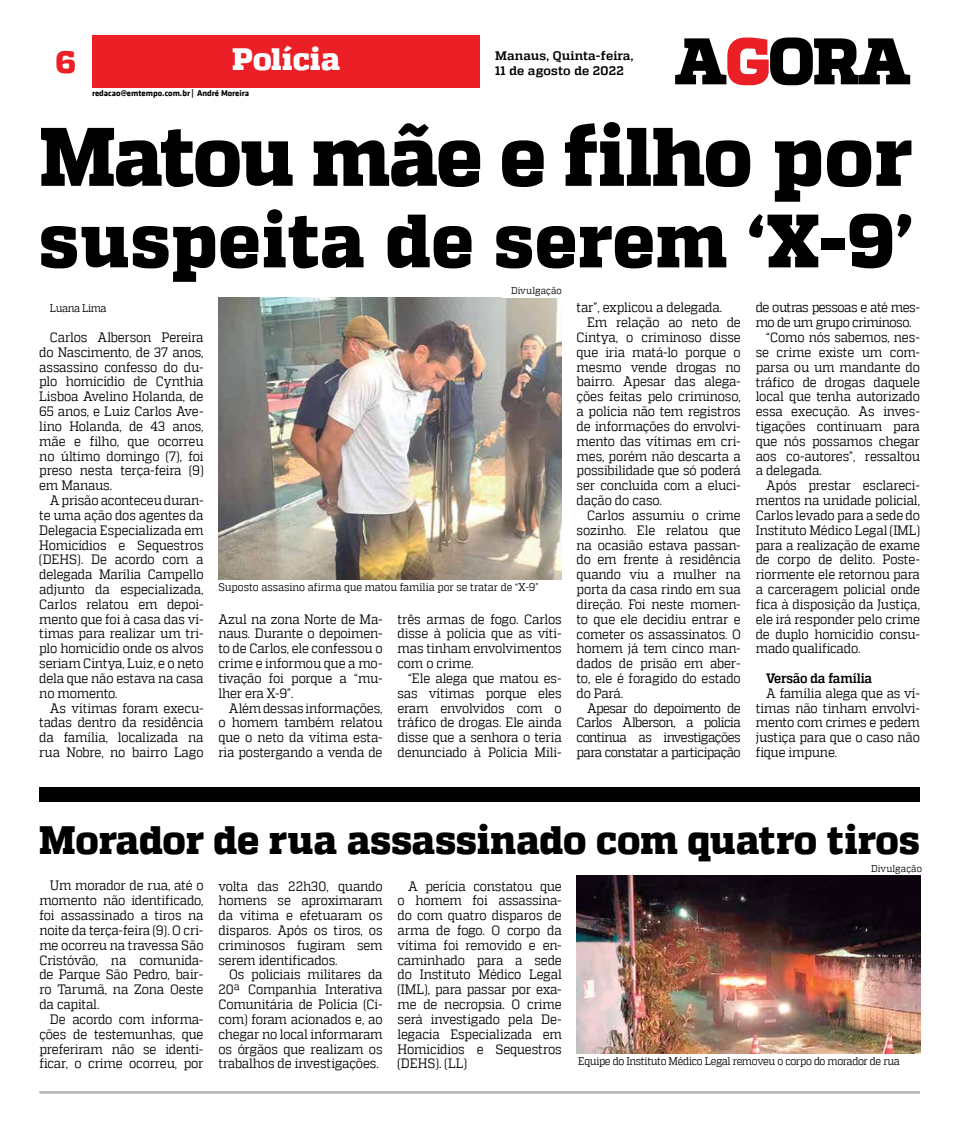
<style>
.page{position:relative;width:957px;height:1134px;background:#fff}
.page>*{position:absolute;margin:0;border:0;box-sizing:border-box;transform-origin:0 0}
.t1{font:800 82.75px "MW Quadon";letter-spacing:-.025em;color:#000;scale:.96 1}
.t2{font:800 75.38px "MW Quadon";letter-spacing:.005em;color:#000;scale:.96 1}
.t3{font:800 39.5px "MW Quadon";letter-spacing:-.005em;color:#000;scale:.96 1}
.t4{font:800 30.88px "MW Quadon";color:#fff}
.t5{font:800 30.88px "MW Quadon";color:#eb2026}
.t6{font:13.62px/14.9px "MW Quadon";letter-spacing:-.015em;color:#000;text-align:justify;scale:.91 1}
.t7{font:13.62px "MW Quadon";letter-spacing:-.04em;color:#000;scale:.91 1}
.t8{font:13.62px "MW Quadon";letter-spacing:-.045em;color:#000;scale:.91 1}
.t9{font:13.62px "MW Quadon";letter-spacing:-.035em;color:#000;scale:.91 1}
.t10{font:700 13.62px "MW Quadon";letter-spacing:-.015em;color:#000;scale:.91 1}
.t11{font:700 12.38px "MW Quadon";letter-spacing:.01em;color:#000}
.t12{font:11.12px "MW Quadon";letter-spacing:-.025em;color:#000;scale:.91 1}
.t13{font:11.12px "MW Quadon";letter-spacing:-.005em;color:#000;scale:.91 1}
.t14{font:9.88px "MW Quadon";letter-spacing:.01em;color:#000;scale:.91 1}
.t15{font:700 8.62px "MW Klavika Bd";color:#000}
</style>
<div class="page">
<div style="left:92px;top:35px;width:387px;height:53px;background:#eb2026"></div>
<svg style="left:675px;top:38px;width:235px;height:47px"></svg>
<hr style="left:39px;top:1091px;width:881px;height:2px;background:#b1b3b5">
<img style="left:218px;top:297px;width:344px;height:282px">
<div style="left:39px;top:787px;width:881px;height:14px;background:#000"></div>
<img style="left:576px;top:876px;width:344px;height:177px">
<h3 class="t5" style="left:56px;top:44px;width:21px">6</h3>
<h3 class="t4" style="left:232px;top:41px;width:110px">Polícia</h3>
<p class="t11" style="left:495px;top:49px;width:140px">Manaus, Quinta-feira,</p>
<p class="t11" style="left:495px;top:64px;width:130px">11 de agosto de 2022</p>
<p class="t15" style="left:92px;top:87px;width:159px">redacao@emtempo.com.br | André Moreira</p>
<h1 class="t1" style="left:39px;top:108px;width:911px">Matou mãe e filho por</h1>
<h2 class="t2" style="left:39px;top:197px;width:911px">suspeita de serem ‘X-9’</h2>
<p class="t12" style="left:50px;top:302px;width:64px">Luana Lima</p>
<p class="t6" style="left:39px;top:330px;width:182px;text-indent:11px">Carlos Alberson Pereira do Nascimento, de 37 anos, assassino confesso do du&shy;plo homicídio de Cynthia Lisboa Avelino Holanda, de 65 anos, e Luiz Carlos Ave&shy;lino Holanda, de 43 anos, mãe e filho, que ocorreu no último domingo (7), foi preso nesta terça-feira (9) em Manaus.</p>
<p class="t6" style="left:39px;top:493px;width:182px;text-indent:11px">A prisão aconteceu duran&shy;te uma ação dos agentes da Delegacia Especializada em Homicídios e Sequestros (DEHS). De acordo com a delegada Marília Campello adjunto da especializada, Carlos relatou em depoi&shy;mento que foi à casa das ví&shy;timas para realizar um tri&shy;plo homicídio onde os alvos seriam Cintya, Luiz, e o neto dela que não estava na casa no momento.</p>
<p class="t6" style="left:39px;top:700px;width:182px;text-indent:11px">As vítimas foram execu&shy;tadas dentro da residência da família, localizada na rua Nobre, no bairro Lago</p>
<p class="t14" style="left:511px;top:285px;width:57px">Divulgação</p>
<p class="t13" style="left:219px;top:581px;width:353px">Suposto assasino afirma que matou família por se tratar de “X-9”</p>
<p class="t6" style="left:218px;top:611px;width:182px">Azul na zona Norte de Ma&shy;naus. Durante o depoimen&shy;to de Carlos, ele confessou o crime e informou que a mo&shy;tivação foi porque a “mu&shy;lher era X-9”.</p>
<p class="t6" style="left:218px;top:700px;width:182px;text-indent:11px">Além dessas informações, o homem também relatou que o neto da vítima esta&shy;ria postergando a venda de</p>
<p class="t6" style="left:397px;top:611px;width:182px">três armas de fogo. Carlos disse à polícia que as víti&shy;mas tinham envolvimentos com o crime.</p>
<p class="t6" style="left:397px;top:671px;width:182px;text-indent:11px">“Ele alega que matou es&shy;sas vítimas porque eles eram envolvidos com o tráfico de drogas. Ele ainda disse que a senhora o teria denunciado à Polícia Mili-</p>
<p class="t6" style="left:576px;top:300px;width:162px">tar”, explicou a delegada.</p>
<p class="t6" style="left:587px;top:315px;width:170px">Em relação ao neto de</p>
<p class="t6" style="left:576px;top:330px;width:182px">Cintya, o criminoso disse</p>
<p class="t6" style="left:576px;top:345px;width:182px">que iria matá-lo porque o</p>
<p class="t6" style="left:576px;top:359px;width:182px">mesmo vende drogas no</p>
<p class="t6" style="left:576px;top:374px;width:182px">bairro. Apesar das alega-</p>
<p class="t6" style="left:576px;top:389px;width:182px">ções feitas pelo criminoso,</p>
<p class="t6" style="left:576px;top:404px;width:182px">a polícia não tem registros</p>
<p class="t6" style="left:576px;top:419px;width:182px">de informações do envolvi-</p>
<p class="t6" style="left:576px;top:433px;width:182px">mento das vítimas em cri-</p>
<p class="t6" style="left:576px;top:448px;width:182px">mes, porém não descarta a</p>
<p class="t6" style="left:576px;top:463px;width:182px">possibilidade que só poderá</p>
<p class="t6" style="left:576px;top:478px;width:182px">ser concluída com a eluci-</p>
<p class="t6" style="left:576px;top:493px;width:95px">dação do caso.</p>
<p class="t6" style="left:587px;top:508px;width:170px">Carlos assumiu o crime</p>
<p class="t6" style="left:576px;top:522px;width:182px">sozinho. Ele relatou que</p>
<p class="t6" style="left:576px;top:537px;width:182px">na ocasião estava passan-</p>
<p class="t6" style="left:576px;top:552px;width:182px">do em frente à residência</p>
<p class="t6" style="left:576px;top:567px;width:182px">quando viu a mulher na</p>
<p class="t6" style="left:576px;top:582px;width:182px">porta da casa rindo em sua</p>
<p class="t6" style="left:576px;top:597px;width:182px">direção. Foi neste momen-</p>
<p class="t6" style="left:576px;top:611px;width:182px">to que ele decidiu entrar e</p>
<p class="t6" style="left:576px;top:626px;width:182px">cometer os assassinatos. O</p>
<p class="t6" style="left:576px;top:641px;width:182px">homem já tem cinco man-</p>
<p class="t6" style="left:576px;top:656px;width:182px">dados de prisão em aber-</p>
<p class="t6" style="left:576px;top:671px;width:182px">to, ele é foragido do estado</p>
<p class="t6" style="left:576px;top:685px;width:53px">do Pará.</p>
<p class="t8" style="left:587px;top:700px;width:170px">Apesar do depoimento de</p>
<p class="t7" style="left:576px;top:715px;width:182px">Carlos Alberson, a polícia</p>
<p class="t7" style="left:576px;top:730px;width:182px">continua as investigações</p>
<p class="t8" style="left:576px;top:745px;width:182px">para constatar a participação</p>
<p class="t7" style="left:756px;top:300px;width:182px">de outras pessoas e até mes-</p>
<p class="t9" style="left:755px;top:315px;width:173px">mo de um grupo criminoso.</p>
<p class="t6" style="left:766px;top:330px;width:170px">“Como nós sabemos, nes-</p>
<p class="t6" style="left:755px;top:345px;width:182px">se crime existe um com-</p>
<p class="t6" style="left:755px;top:359px;width:182px">parsa ou um mandante do</p>
<p class="t6" style="left:755px;top:374px;width:182px">tráfico de drogas daquele</p>
<p class="t6" style="left:755px;top:389px;width:182px">local que tenha autorizado</p>
<p class="t6" style="left:755px;top:404px;width:182px">essa execução. As inves-</p>
<p class="t6" style="left:755px;top:419px;width:182px">tigações continuam para</p>
<p class="t6" style="left:755px;top:433px;width:182px">que nós possamos chegar</p>
<p class="t6" style="left:755px;top:448px;width:182px">aos co-autores”, ressaltou</p>
<p class="t6" style="left:755px;top:463px;width:74px">a delegada.</p>
<p class="t6" style="left:766px;top:478px;width:170px">Após prestar esclareci-</p>
<p class="t6" style="left:755px;top:493px;width:182px">mentos na unidade policial,</p>
<p class="t6" style="left:755px;top:508px;width:182px">Carlos levado para a sede do</p>
<p class="t6" style="left:755px;top:522px;width:182px">Instituto Médico Legal (IML)</p>
<p class="t6" style="left:755px;top:537px;width:182px">para a realização de exame</p>
<p class="t6" style="left:755px;top:552px;width:182px">de corpo de delito. Poste-</p>
<p class="t6" style="left:755px;top:567px;width:182px">riormente ele retornou para</p>
<p class="t6" style="left:755px;top:582px;width:182px">a carceragem policial onde</p>
<p class="t6" style="left:755px;top:597px;width:182px">fica à disposição da Justiça,</p>
<p class="t6" style="left:755px;top:611px;width:182px">ele irá responder pelo crime</p>
<p class="t6" style="left:755px;top:626px;width:182px">de duplo homicídio consu-</p>
<p class="t6" style="left:755px;top:641px;width:117px">mado qualificado.</p>
<p class="t10" style="left:766px;top:670px;width:118px">Versão da família</p>
<p class="t6" style="left:755px;top:685px;width:182px;text-indent:11px">A família alega que as ví&shy;timas não tinham envolvi&shy;mento com crimes e pedem justiça para que o caso não fique impune.</p>
<h3 class="t3" style="left:39px;top:817px;width:919px">Morador de rua assassinado com quatro tiros</h3>
<p class="t14" style="left:871px;top:863px;width:57px">Divulgação</p>
<p class="t6" style="left:39px;top:878px;width:182px;text-indent:11px">Um morador de rua, até o momento não identificado, foi assassinado a tiros na noite da terça-feira (9). O cri&shy;me ocorreu na travessa São Cristóvão, na comunida&shy;de Parque São Pedro, bair&shy;ro Tarumã, na Zona Oeste da capital.</p>
<p class="t6" style="left:39px;top:1012px;width:182px;text-indent:11px">De acordo com informa&shy;ções de testemunhas, que preferiram não se identi&shy;ficar, o crime ocorreu, por</p>
<p class="t6" style="left:218px;top:878px;width:182px">volta das 22h30, quando homens se aproximaram da vítima e efetuaram os disparos. Após os tiros, os criminosos fugiram sem serem identificados.</p>
<p class="t6" style="left:218px;top:967px;width:182px;text-indent:11px">Os policiais militares da 20ª Companhia Interativa Comunitária de Polícia (Ci&shy;com) foram acionados e, ao chegar no local informaram os órgãos que realizam os trabalhos de investigações.</p>
<p class="t6" style="left:397px;top:878px;width:182px;text-indent:11px">A perícia constatou que o homem foi assassina&shy;do com quatro disparos de arma de fogo. O corpo da vítima foi removido e en&shy;caminhado para a sede do Instituto Médico Legal (IML), para passar por exa&shy;me de necropsia. O crime será investigado pela De&shy;legacia Especializada em Homicídios e Sequestros (DEHS). (LL)</p>
<p class="t12" style="left:578px;top:1055px;width:355px">Equipe do Instituto Médico Legal removeu o corpo do morador de rua</p>
</div>
